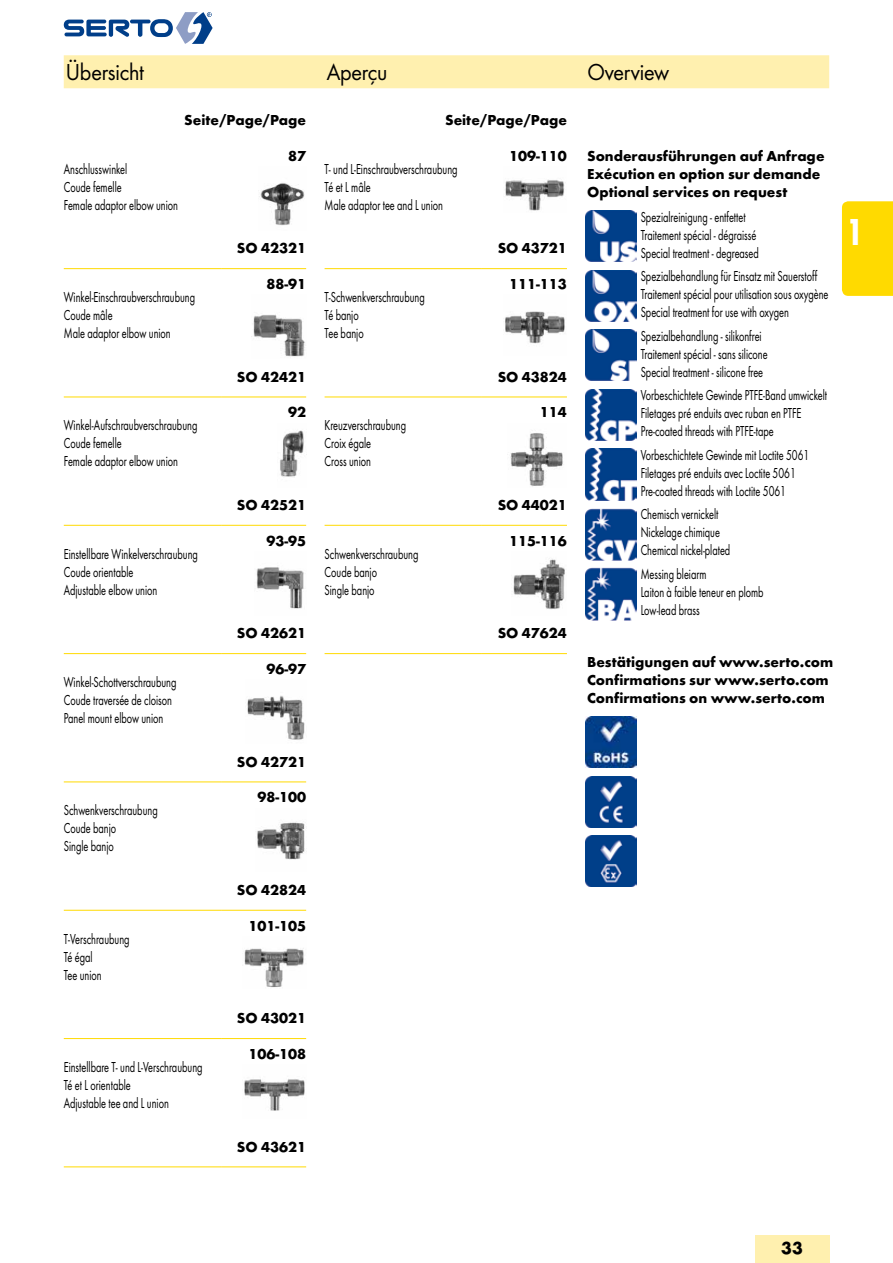
<style>
.page{position:relative;width:893px;height:1263px;background:#fff}
.page>*{position:absolute;margin:0;border:0;box-sizing:border-box;transform-origin:0 0}
.t1{font:700 39px "Futura Con";color:#fff}
.t2{font:24px "Futura Boo";letter-spacing:-.01em;color:#000;scale:.94 1}
.t3{font:700 18px "Futura";color:#000}
.t4{font:15px/18px "Futura Boo";color:#000;scale:.7 1}
.t5{font:700 15px/18px "Futura";color:#000}
</style>
<div class="page">
<div style="left:63px;top:55px;width:767px;height:34px;background:#fff0af"></div>
<svg style="left:64px;top:12px;width:149px;height:32px"></svg>
<hr style="left:64px;top:268px;width:157px;height:1px;background:#ffda00">
<hr style="left:221px;top:268px;width:85px;height:1px;background:#ffda00">
<img style="left:259px;top:183px;width:46px;height:43px">
<hr style="left:64px;top:397px;width:157px;height:1px;background:#ffda00">
<hr style="left:221px;top:397px;width:85px;height:1px;background:#ffda00">
<img style="left:251px;top:314px;width:54px;height:43px">
<hr style="left:64px;top:525px;width:157px;height:1px;background:#ffda00">
<hr style="left:221px;top:525px;width:85px;height:1px;background:#ffda00">
<img style="left:280px;top:430px;width:24px;height:47px">
<hr style="left:64px;top:653px;width:157px;height:1px;background:#ffda00">
<hr style="left:221px;top:653px;width:85px;height:1px;background:#ffda00">
<img style="left:256px;top:567px;width:48px;height:42px">
<hr style="left:64px;top:781px;width:157px;height:1px;background:#ffda00">
<hr style="left:221px;top:781px;width:85px;height:1px;background:#ffda00">
<img style="left:247px;top:695px;width:58px;height:45px">
<hr style="left:64px;top:910px;width:157px;height:1px;background:#ffda00">
<hr style="left:221px;top:910px;width:85px;height:1px;background:#ffda00">
<img style="left:257px;top:822px;width:48px;height:38px">
<hr style="left:64px;top:1038px;width:157px;height:1px;background:#ffda00">
<hr style="left:221px;top:1038px;width:85px;height:1px;background:#ffda00">
<img style="left:244px;top:948px;width:60px;height:40px">
<hr style="left:64px;top:1166px;width:157px;height:1px;background:#ffda00">
<hr style="left:221px;top:1166px;width:85px;height:1px;background:#ffda00">
<img style="left:244px;top:1079px;width:61px;height:32px">
<hr style="left:325px;top:268px;width:157px;height:1px;background:#ffda00">
<hr style="left:482px;top:268px;width:85px;height:1px;background:#ffda00">
<img style="left:505px;top:179px;width:60px;height:32px">
<hr style="left:325px;top:397px;width:157px;height:1px;background:#ffda00">
<hr style="left:482px;top:397px;width:85px;height:1px;background:#ffda00">
<img style="left:505px;top:311px;width:60px;height:33px">
<hr style="left:325px;top:525px;width:157px;height:1px;background:#ffda00">
<hr style="left:482px;top:525px;width:85px;height:1px;background:#ffda00">
<img style="left:510px;top:433px;width:53px;height:54px">
<hr style="left:325px;top:653px;width:157px;height:1px;background:#ffda00">
<hr style="left:482px;top:653px;width:85px;height:1px;background:#ffda00">
<img style="left:513px;top:559px;width:52px;height:51px">
<img style="left:585px;top:210px;width:51px;height:52px">
<img style="left:585px;top:270px;width:51px;height:51px">
<img style="left:585px;top:330px;width:51px;height:51px">
<img style="left:585px;top:389px;width:51px;height:51px">
<img style="left:585px;top:449px;width:51px;height:51px">
<img style="left:585px;top:508px;width:51px;height:53px">
<img style="left:585px;top:568px;width:51px;height:52px">
<img style="left:585px;top:716px;width:51px;height:52px">
<img style="left:585px;top:776px;width:51px;height:51px">
<img style="left:585px;top:836px;width:51px;height:51px">
<div style="left:755px;top:1235px;width:74px;height:28px;background:#fff0af"></div>
<div style="left:842px;top:201px;width:51px;height:95px;background:#ffda00"></div>
<h2 class="t2" style="left:66px;top:57px;width:85px">Übersicht</h2>
<h2 class="t2" style="left:327px;top:57px;width:66px">Aperçu</h2>
<h2 class="t2" style="left:587px;top:57px;width:88px">Overview</h2>
<p class="t5" style="left:184px;top:111px;width:123px">Seite/Page/Page</p>
<p class="t5" style="left:445px;top:111px;width:123px">Seite/Page/Page</p>
<p class="t4" style="left:64px;top:159px;width:165px">Anschlusswinkel<br>Coude femelle<br>Female adaptor elbow union</p>
<p class="t4" style="left:64px;top:288px;width:189px">Winkel-Einschraubverschraubung<br>Coude mâle<br>Male adaptor elbow union</p>
<p class="t4" style="left:64px;top:416px;width:192px">Winkel-Aufschraubverschraubung<br>Coude femelle<br>Female adaptor elbow union</p>
<p class="t4" style="left:64px;top:544px;width:193px">Einstellbare Winkelverschraubung<br>Coude orientable<br>Adjustable elbow union</p>
<p class="t4" style="left:64px;top:673px;width:163px">Winkel-Schottverschraubung<br>Coude traversée de cloison<br>Panel mount elbow union</p>
<p class="t4" style="left:64px;top:801px;width:136px">Schwenkverschraubung<br>Coude banjo<br>Single banjo</p>
<p class="t4" style="left:64px;top:929px;width:95px">T-Verschraubung<br>Té égal<br>Tee union</p>
<p class="t4" style="left:64px;top:1058px;width:200px">Einstellbare T- und L-Verschraubung<br>Té et L orientable<br>Adjustable tee and L union</p>
<p class="t5" style="left:288px;top:146px;width:19px">87</p>
<p class="t5" style="left:237px;top:239px;width:71px">SO 42321</p>
<p class="t5" style="left:266px;top:275px;width:41px">88-91</p>
<p class="t5" style="left:237px;top:367px;width:71px">SO 42421</p>
<p class="t5" style="left:288px;top:403px;width:19px">92</p>
<p class="t5" style="left:237px;top:496px;width:71px">SO 42521</p>
<p class="t5" style="left:266px;top:531px;width:41px">93-95</p>
<p class="t5" style="left:237px;top:624px;width:71px">SO 42621</p>
<p class="t5" style="left:266px;top:660px;width:41px">96-97</p>
<p class="t4" style="left:325px;top:159px;width:192px">T- und L-Einschraubverschraubung<br>Té et L mâle<br>Male adaptor tee and L union</p>
<p class="t4" style="left:325px;top:288px;width:145px">T-Schwenkverschraubung<br>Té banjo<br>Tee banjo</p>
<p class="t4" style="left:325px;top:416px;width:118px">Kreuzverschraubung<br>Croix égale<br>Cross union</p>
<p class="t4" style="left:325px;top:544px;width:136px">Schwenkverschraubung<br>Coude banjo<br>Single banjo</p>
<p class="t5" style="left:237px;top:752px;width:71px">SO 42721</p>
<p class="t5" style="left:257px;top:788px;width:50px">98-100</p>
<p class="t5" style="left:237px;top:881px;width:71px">SO 42824</p>
<p class="t5" style="left:248px;top:916px;width:59px">101-105</p>
<p class="t5" style="left:237px;top:1009px;width:71px">SO 43021</p>
<p class="t5" style="left:248px;top:1045px;width:59px">106-108</p>
<p class="t5" style="left:237px;top:1137px;width:71px">SO 43621</p>
<p class="t5" style="left:509px;top:146px;width:59px">109-110</p>
<p class="t5" style="left:498px;top:239px;width:71px">SO 43721</p>
<p class="t5" style="left:509px;top:275px;width:59px">111-113</p>
<p class="t5" style="left:498px;top:367px;width:71px">SO 43824</p>
<p class="t5" style="left:540px;top:403px;width:28px">114</p>
<p class="t5" style="left:498px;top:496px;width:71px">SO 44021</p>
<p class="t5" style="left:509px;top:531px;width:59px">115-116</p>
<p class="t5" style="left:498px;top:624px;width:71px">SO 47624</p>
<p class="t5" style="left:587px;top:146px;width:239px">Sonderausführungen auf Anfrage<br>Exécution en option sur demande<br>Optional services on request</p>
<p class="t4" style="left:641px;top:208px;width:170px">Spezialreinigung - entfettet<br>Traitement spécial - dégraissé<br>Special treatment - degreased</p>
<p class="t4" style="left:641px;top:267px;width:270px">Spezialbehandlung für Einsatz mit Sauerstoff<br>Traitement spécial pour utilisation sous oxygène<br>Special treatment for use with oxygen</p>
<p class="t4" style="left:641px;top:327px;width:183px">Spezialbehandlung - silikonfrei<br>Traitement spécial - sans silicone<br>Special treatment - silicone free</p>
<p class="t4" style="left:641px;top:386px;width:268px">Vorbeschichtete Gewinde PTFE-Band umwickelt<br>Filetages pré enduits avec ruban en PTFE<br>Pre-coated threads with PTFE-tape</p>
<p class="t4" style="left:641px;top:446px;width:242px">Vorbeschichtete Gewinde mit Loctite 5061<br>Filetages pré enduits avec Loctite 5061<br>Pre-coated threads with Loctite 5061</p>
<p class="t4" style="left:641px;top:505px;width:130px">Chemisch vernickelt<br>Nickelage chimique<br>Chemical nickel-plated</p>
<p class="t4" style="left:641px;top:565px;width:177px">Messing bleiarm<br>Laiton à faible teneur en plomb<br>Low-lead brass</p>
<p class="t5" style="left:587px;top:652px;width:248px">Bestätigungen auf www.serto.com<br>Confirmations sur www.serto.com<br>Confirmations on www.serto.com</p>
<h1 class="t1" style="left:847px;top:210px;width:18px">1</h1>
<p class="t3" style="left:781px;top:1237px;width:23px">33</p>
</div>
